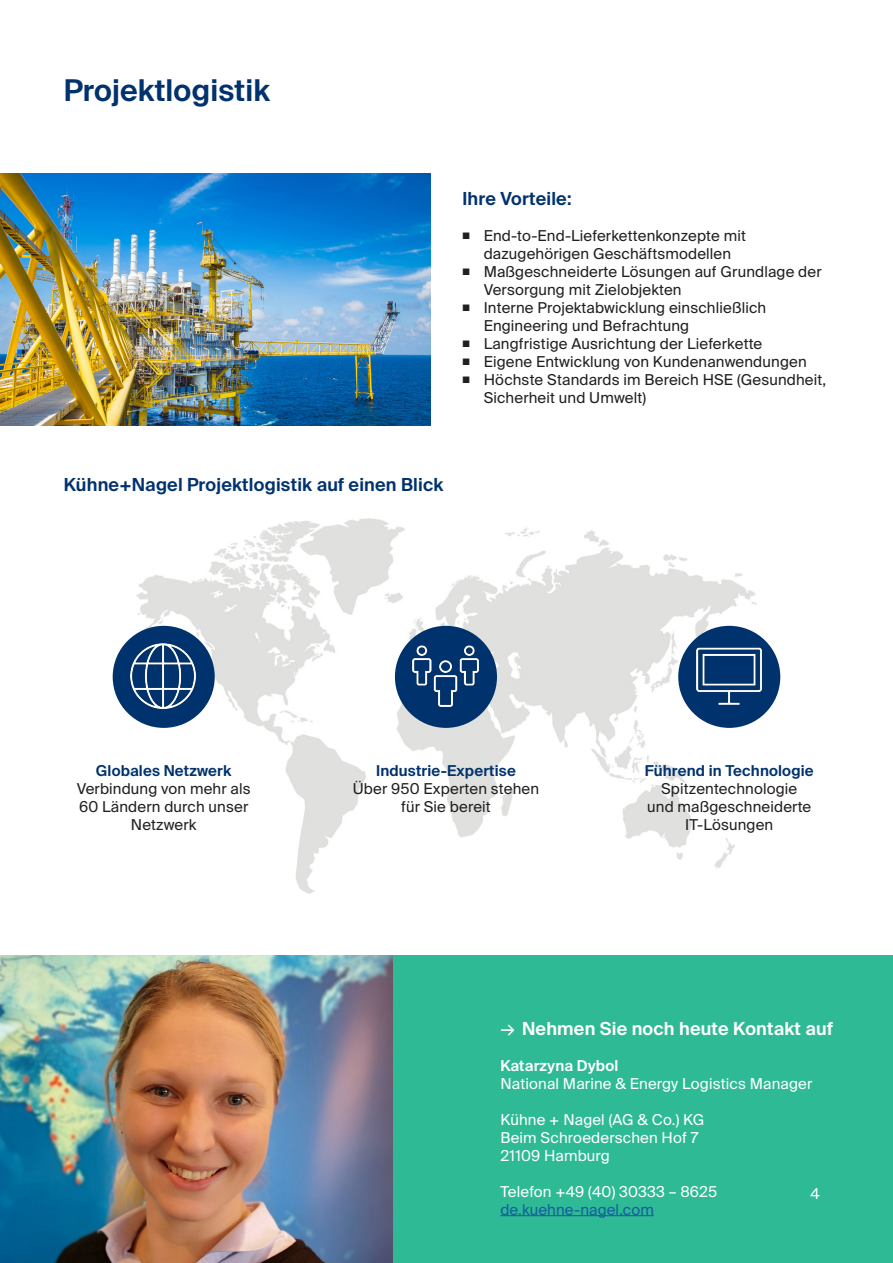
<style>
.page{position:relative;width:893px;height:1263px;background:#fff}
.page>*{position:absolute;margin:0;border:0;box-sizing:border-box;transform-origin:0 0}
.x___20pt{font:600 30px "Suisse Intl";letter-spacing:.005em;color:#00326d}
.x___15pt{font:600 18px "Suisse Intl";letter-spacing:.01em;color:#00326d}
.x___15pt-2{font:600 18px "Suisse Intl";letter-spacing:.01em;color:#fff}
._1_5_x___12pt{font:15px/18px "Suisse Intl";letter-spacing:.01em;color:#231f20;text-align:center}
._1_5_x___12pt-2{font:15px "Suisse Intl";letter-spacing:.01em;color:#fff}
._1_5_x___12pt-3{font:600 15px "Suisse Intl";letter-spacing:.01em;color:#00326d}
._1_5_x___12pt-4{font:15px "Suisse Intl";letter-spacing:.01em;color:#175d9e}
.x___15pt-3{font:600 15px "Suisse Intl";letter-spacing:.01em;color:#fff}
._1_6_x___10pt{font:15px "Suisse Intl";color:#fff}
.s1{font-size:12px}
.s2{font-weight:400}
</style>
<div class="page">
<div style="left:393px;top:956px;width:500px;height:307px;background:#2dba95"></div>
<img style="left:0;top:173px;width:431px;height:252px">
<img style="left:0;top:956px;width:393px;height:307px">
<hr style="left:500px;top:1215px;width:154px;height:1px;background:#175d9e">
<img style="left:136px;top:519px;width:621px;height:374px">
<div style="left:113px;top:626px;width:102px;height:102px;background:#00326d;border-radius:50%"></div>
<img style="left:130px;top:643px;width:66px;height:66px">
<div style="left:395px;top:626px;width:102px;height:102px;background:#00326d;border-radius:50%"></div>
<img style="left:412px;top:645px;width:67px;height:62px">
<div style="left:678px;top:626px;width:102px;height:102px;background:#00326d;border-radius:50%"></div>
<img style="left:696px;top:647px;width:66px;height:58px">
<p class="x___20pt" style="left:64px;top:73px;width:208px">Projektlogistik</p>
<p class="x___15pt" style="left:462px;top:189px;width:111px">Ihre Vorteile:</p>
<p class="_1_5_x___12pt" style="left:462px;top:227px;width:285px"><span class="s1">■</span> End-to-End-Lieferkettenkonzepte mit dazugehörigen Geschäftsmodellen</p>
<p class="_1_5_x___12pt" style="left:484px;top:263px;width:339px;text-align:left;text-indent:-21px"><span class="s1">■</span> Maßgeschneiderte Lösungen auf Grundlage der<br>Versorgung mit Zielobjekten</p>
<p class="_1_5_x___12pt" style="left:484px;top:299px;width:284px;text-align:left;text-indent:-21px"><span class="s1">■</span> Interne Projektabwicklung einschließlich<br>Engineering und Befrachtung</p>
<p class="_1_5_x___12pt" style="left:462px;top:335px;width:301px"><span class="s1">■</span> Langfristige Ausrichtung der Lieferkette</p>
<p class="_1_5_x___12pt" style="left:462px;top:353px;width:346px"><span class="s1">■</span> Eigene Entwicklung von Kundenanwendungen</p>
<p class="_1_5_x___12pt" style="left:484px;top:371px;width:344px;text-align:left;text-indent:-21px"><span class="s1">■</span> Höchste Standards im Bereich HSE (Gesundheit,<br>Sicherheit und Umwelt)</p>
<p class="x___15pt" style="left:64px;top:475px;width:381px">Kühne+Nagel Projektlogistik auf einen Blick</p>
<p class="_1_5_x___12pt-3" style="left:96px;top:762px;width:137px">Globales Netzwerk</p>
<p class="_1_5_x___12pt" style="left:77px;top:780px;width:175px">Verbindung von mehr als<br>60 Ländern durch unser<br>Netzwerk</p>
<p class="_1_5_x___12pt-3" style="left:376px;top:762px;width:141px">Industrie-Expertise</p>
<p class="_1_5_x___12pt" style="left:353px;top:780px;width:188px">Über 950 Experten stehen für Sie bereit</p>
<p class="_1_5_x___12pt-3" style="left:645px;top:762px;width:170px">Führend in Technologie</p>
<p class="_1_5_x___12pt" style="left:647px;top:780px;width:166px">Spitzentechnologie und maßgeschneiderte<br>IT-Lösungen</p>
<p class="x___15pt-2" style="left:500px;top:1018px;width:334px"><span class="s2">→</span> Nehmen Sie noch heute Kontakt auf</p>
<p class="x___15pt-3" style="left:500px;top:1056px;width:120px">Katarzyna Dybol</p>
<p class="_1_5_x___12pt-2" style="left:500px;top:1074px;width:314px">National Marine &amp; Energy Logistics Manager</p>
<p class="_1_5_x___12pt-2" style="left:500px;top:1110px;width:205px">Kühne + Nagel (AG &amp; Co.) KG</p>
<p class="_1_5_x___12pt-2" style="left:500px;top:1128px;width:199px">Beim Schroederschen Hof 7</p>
<p class="_1_5_x___12pt-2" style="left:500px;top:1146px;width:111px">21109 Hamburg</p>
<p class="_1_5_x___12pt-2" style="left:500px;top:1182px;width:219px">Telefon +49 (40) 30333 – 8625</p>
<p class="_1_5_x___12pt-4" style="left:500px;top:1200px;width:155px">de.kuehne-nagel.com</p>
<p class="_1_6_x___10pt" style="left:810px;top:1185px;width:11px">4</p>
</div>
